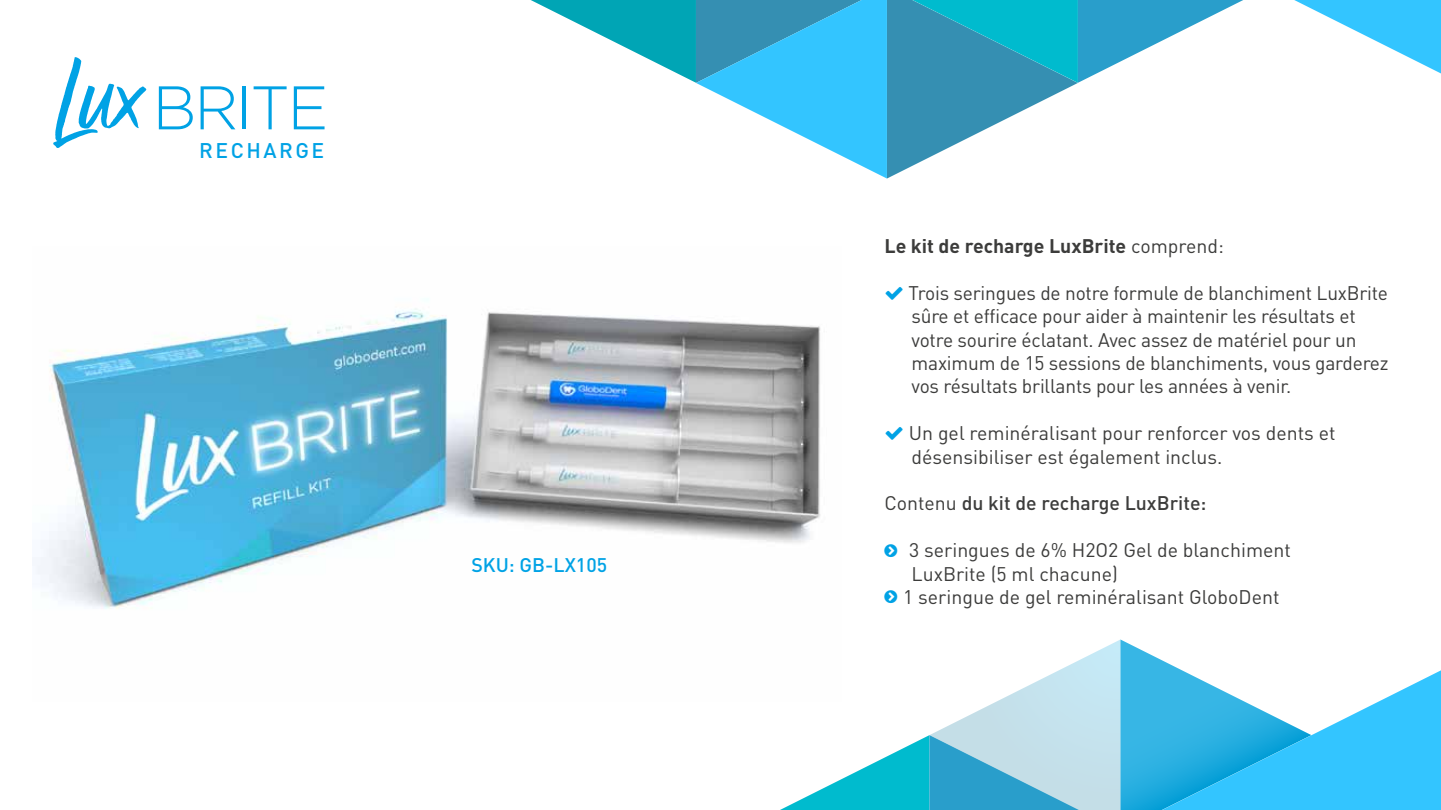
<style>
.page{position:relative;width:1441px;height:810px;background:#fff}
.page>*{position:absolute;margin:0;border:0;box-sizing:border-box;transform-origin:0 0}
.t1{font:500 21px "DIN Pro";letter-spacing:.12em;color:#00a2e5}
.t2{font:19.5px/23.4px "DIN Pro";letter-spacing:-.01em;color:#3c3c3b}
.t3{font:700 19.5px "DIN Pro";color:#3c3c3b}
.t4{font:500 19.5px "DIN Pro";color:#3c3c3b}
.t5{font:500 19.5px "DIN Pro";color:#00a2e5}
.s1{font-weight:400}
</style>
<div class="page">
<svg style="left:780px;top:639px;width:660px;height:171px"></svg>
<svg style="left:531px;top:0;width:711px;height:179px"></svg>
<svg style="left:1294px;top:0;width:146px;height:73px"></svg>
<img style="left:32px;top:299px;width:809px;height:403px">
<svg style="left:159px;top:86px;width:34px;height:43px"></svg>
<svg style="left:200px;top:86px;width:35px;height:43px"></svg>
<hr style="left:243px;top:86px;width:3px;height:43px;background:#00a2e5">
<svg style="left:253px;top:86px;width:33px;height:43px"></svg>
<svg style="left:294px;top:86px;width:30px;height:43px"></svg>
<svg style="left:53px;top:57px;width:93px;height:91px"></svg>
<p class="t1" style="left:199px;top:136px;width:126px">RECHARGE</p>
<p class="t5" style="left:471px;top:552px;width:137px">SKU: GB-LX105</p>
<p class="t3" style="left:884px;top:233px;width:341px">Le kit de recharge LuxBrite <span class="s1">comprend:</span></p>
<p class="t2" style="left:908px;top:280px;width:481px">Trois seringues de notre formule de blanchiment LuxBrite sûre et efficace pour aider à maintenir les résultats et votre sourire éclatant. Avec assez de matériel pour un maximum de 15 sessions de blanchiments, vous garderez vos résultats brillants pour les années à venir.</p>
<p class="t2" style="left:908px;top:421px;width:428px">Un gel reminéralisant pour renforcer vos dents et désensibiliser est également inclus.</p>
<p class="t4" style="left:884px;top:490px;width:323px"><span class="s1">Contenu</span> du kit de recharge LuxBrite:</p>
<p class="t2" style="left:908px;top:538px;width:383px">3 seringues de 6% H2O2 Gel de blanchiment</p>
<p class="t2" style="left:911px;top:561px;width:208px">LuxBrite (5 ml chacune)</p>
<p class="t2" style="left:903px;top:584px;width:377px">1 seringue de gel reminéralisant GloboDent</p>
</div>
